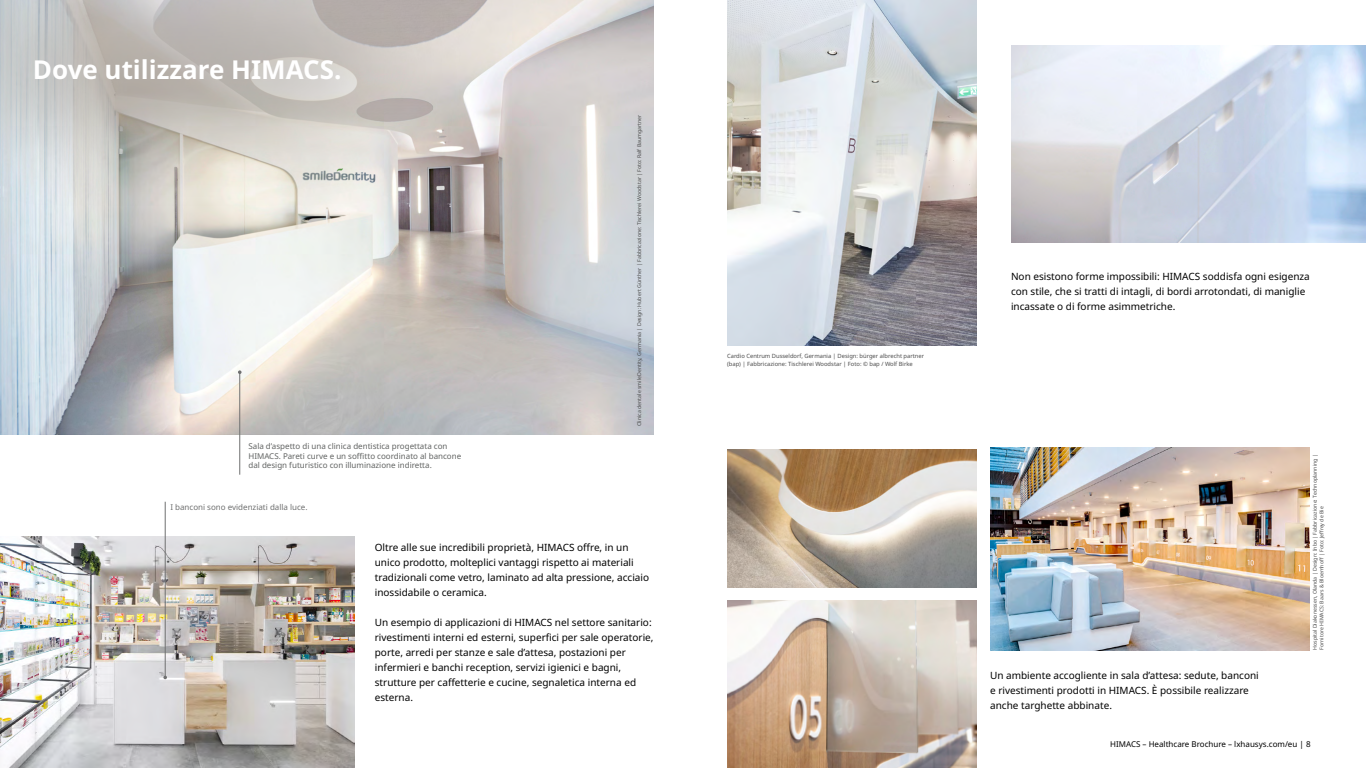
<style>
.page{position:relative;width:1366px;height:768px;background:#fff}
.page>*{position:absolute;margin:0;border:0;box-sizing:border-box;transform-origin:0 0}
.t1{font:700 26px "Noto Sans";color:#fff}
.t2{font:10px/15px "Noto Sans";color:#000}
.t3{font:8px/9.6px "Noto Sans";color:#626463}
.t4{font:8px "Noto Sans";color:#000}
.t5{font:8px "Noto Sans";color:#6f7070}
.t6{font:5.8px/7.2px "Noto Sans";color:#4d4d4d}
.t7{font:5.2px/6.5px "Noto Sans";color:#4d4d4d}
</style>
<div class="page">
<img style="left:0;top:536px;width:355px;height:232px">
<img style="left:0;top:0;width:654px;height:435px">
<div style="left:0;top:0;width:468px;height:214px;background:#ada8a2;opacity:.95"></div>
<hr style="left:165px;top:502px;width:1px;height:175px;background:#6f7070">
<hr style="left:240px;top:372px;width:1px;height:103px;background:#6f7070">
<svg style="left:238px;top:370px;width:4px;height:4px"></svg>
<img style="left:727px;top:0;width:249px;height:346px">
<img style="left:1011px;top:45px;width:355px;height:198px">
<img style="left:727px;top:600px;width:249px;height:168px">
<img style="left:990px;top:448px;width:319px;height:203px">
<img style="left:727px;top:449px;width:249px;height:139px">
<h1 class="t1" style="left:33px;top:51px;width:310px">Dove utilizzare HIMACS.</h1>
<p class="t3" style="left:248px;top:442px;width:214px">Sala d’aspetto di una clinica dentistica progettata con<br>HIMACS. Pareti curve e un soffitto coordinato al bancone dal design futuristico con illuminazione indiretta.</p>
<p class="t5" style="left:170px;top:502px;width:139px">I banconi sono evidenziati dalla luce.</p>
<p class="t7" style="left:636px;top:426px;width:313px;rotate:-90deg">Clinica dentale smileDentity, Germania | Design: Hubert Günther | Fabbricazione: Tischlerei Woodstar | Foto: Ralf Baumgartner</p>
<p class="t2" style="left:375px;top:540px;width:276px">Oltre alle sue incredibili proprietà, HIMACS offre, in un unico prodotto, molteplici vantaggi rispetto ai materiali tradizionali come vetro, laminato ad alta pressione, acciaio inossidabile o ceramica.</p>
<p class="t2" style="left:375px;top:615px;width:280px">Un esempio di applicazioni di HIMACS nel settore sanitario: rivestimenti interni ed esterni, superfici per sale operatorie, porte, arredi per stanze e sale d’attesa, postazioni per infermieri e banchi reception, servizi igienici e bagni, strutture per caffetterie e cucine, segnaletica interna ed esterna.</p>
<p class="t6" style="left:727px;top:353px;width:199px">Cardio Centrum Dusseldorf, Germania | Design: bürger albrecht partner (bap) | Fabbricazione: Tischlerei Woodstar | Foto: © bap / Wolf Birke</p>
<p class="t2" style="left:1011px;top:269px;width:300px">Non esistono forme impossibili: HIMACS soddisfa ogni esigenza con stile, che si tratti di intagli, di bordi arrotondati, di maniglie incassate o di forme asimmetriche.</p>
<p class="t2" style="left:990px;top:668px;width:270px">Un ambiente accogliente in sala d’attesa: sedute, banconi e rivestimenti prodotti in HIMACS. È possibile realizzare anche targhette abbinate.</p>
<p class="t7" style="left:1312px;top:650px;width:197px;rotate:-90deg">Hospital Diakonessen, Olanda | Design: Inbo | Fabbricazione: Technoplanning |<br>Fornitore HIMACS: Baars &amp; Bloemhoff | Foto: Jeffrey de Bie</p>
<p class="t4" style="left:1110px;top:739px;width:202px">HIMACS – Healthcare Brochure – lxhausys.com/eu | 8</p>
</div>
